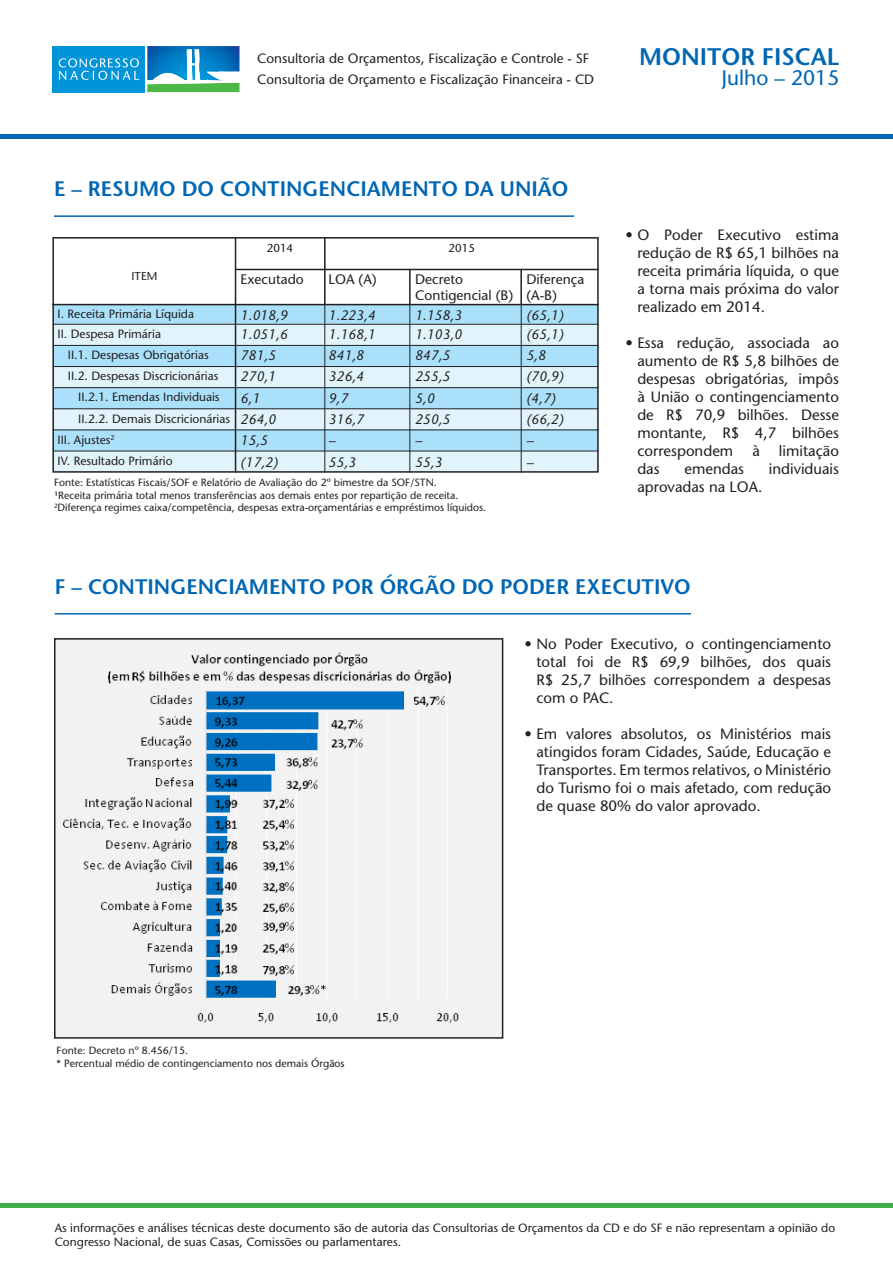
<style>
.page{position:relative;width:893px;height:1263px;background:#fff}
.page>*{position:absolute;margin:0;border:0;box-sizing:border-box;transform-origin:0 0}
.t1{font:600 24px "Stone Sans Std";color:#0166b3}
.t2{font:600 21px "Stone Sans Std";color:#0166b3}
.t3{font:500 21px "Stone Sans Std";color:#0166b3}
.t4{font:500 15px/18px "Stone Sans Std";color:#231f20;text-align:justify}
.t5{font:italic 500 13.8px "Stone Sans Std";color:#231f20}
.t6{font:500 13.8px/16.5px "Stone Sans Std";color:#231f20}
.t7{font:500 13.5px "Stone Sans Std";color:#231f20}
.t8{font:500 12px/13.5px "Stone Sans Std";color:#231f20}
.t9{font:500 11.55px "Stone Sans Std";color:#231f20}
.t10{font:500 10.5px "Stone Sans Std";color:#231f20}
</style>
<div class="page">
<hr style="left:0;top:134px;width:893px;height:4px;background:#0166b3">
<div style="left:53px;top:46px;width:92px;height:46px;background:#0095d9"></div>
<svg style="left:59px;top:58px;width:80px;height:22px"></svg>
<svg style="left:147px;top:46px;width:92px;height:46px"></svg>
<hr style="left:54px;top:215px;width:520px;height:2px;background:#0166b3">
<div style="left:53px;top:306px;width:545px;height:18px;background:#aae0f9"></div>
<div style="left:53px;top:325px;width:545px;height:20px;background:#e1f4fc"></div>
<div style="left:53px;top:345px;width:545px;height:21px;background:#aae0f9"></div>
<div style="left:53px;top:367px;width:545px;height:21px;background:#e1f4fc"></div>
<div style="left:53px;top:388px;width:545px;height:21px;background:#aae0f9"></div>
<div style="left:53px;top:409px;width:545px;height:21px;background:#e1f4fc"></div>
<div style="left:53px;top:430px;width:545px;height:21px;background:#aae0f9"></div>
<div style="left:53px;top:451px;width:545px;height:20px;background:#e1f4fc"></div>
<div style="left:52px;top:237px;width:547px;height:236px;border:2px solid #231f20"></div>
<hr style="left:52px;top:304px;width:547px;height:1px;background:#231f20">
<hr style="left:236px;top:269px;width:363px;height:1px;background:#231f20">
<hr style="left:235px;top:237px;width:1px;height:236px;background:#231f20">
<hr style="left:324px;top:237px;width:2px;height:68px;background:#231f20">
<hr style="left:324px;top:305px;width:1px;height:168px;background:#231f20">
<hr style="left:409px;top:305px;width:1px;height:168px;background:#231f20">
<hr style="left:53px;top:387px;width:545px;height:1px;background:#231f20">
<hr style="left:53px;top:345px;width:545px;height:1px;background:#231f20">
<hr style="left:53px;top:429px;width:545px;height:1px;background:#231f20">
<hr style="left:53px;top:451px;width:545px;height:1px;background:#231f20">
<hr style="left:53px;top:366px;width:545px;height:1px;background:#231f20">
<hr style="left:53px;top:324px;width:545px;height:1px;background:#231f20">
<hr style="left:53px;top:408px;width:545px;height:1px;background:#231f20">
<hr style="left:409px;top:269px;width:2px;height:36px;background:#231f20">
<hr style="left:521px;top:305px;width:1px;height:168px;background:#231f20">
<hr style="left:520px;top:269px;width:2px;height:36px;background:#231f20">
<hr style="left:55px;top:613px;width:636px;height:1px;background:#0166b3">
<div style="left:0;top:1203px;width:893px;height:5px;background:#40ae49"></div>
<img style="left:57px;top:641px;width:443px;height:395px">
<div style="left:54px;top:638px;width:449px;height:401px;border:2px solid #231f20"></div>
<p class="t7" style="left:257px;top:50px;width:334px">Consultoria de Orçamentos, Fiscalização e Controle - SF</p>
<p class="t7" style="left:257px;top:71px;width:338px">Consultoria de Orçamento e Fiscalização Financeira - CD</p>
<p class="t1" style="left:639px;top:42px;width:202px">MONITOR FISCAL</p>
<p class="t3" style="left:722px;top:65px;width:119px">Julho – 2015</p>
<p class="t2" style="left:54px;top:176px;width:516px">E – RESUMO DO CONTINGENCIAMENTO DA UNIÃO</p>
<p class="t9" style="left:132px;top:269px;width:27px">ITEM</p>
<p class="t9" style="left:267px;top:241px;width:28px">2014</p>
<p class="t9" style="left:449px;top:241px;width:28px">2015</p>
<p class="t6" style="left:241px;top:271px;width:65px">Executado</p>
<p class="t6" style="left:329px;top:271px;width:50px">LOA (A)</p>
<p class="t6" style="left:415px;top:271px;width:100px">Decreto<br>Contigencial (B)</p>
<p class="t6" style="left:526px;top:271px;width:59px">Diferença (A-B)</p>
<p class="t8" style="left:58px;top:307px;width:138px">I. Receita Primária Líquida</p>
<p class="t5" style="left:241px;top:307px;width:49px">1.018,9</p>
<p class="t5" style="left:329px;top:307px;width:49px">1.223,4</p>
<p class="t5" style="left:415px;top:307px;width:49px">1.158,3</p>
<p class="t5" style="left:526px;top:307px;width:39px">(65,1)</p>
<p class="t8" style="left:58px;top:327px;width:105px">II. Despesa Primária</p>
<p class="t5" style="left:241px;top:326px;width:49px">1.051,6</p>
<p class="t5" style="left:329px;top:326px;width:49px">1.168,1</p>
<p class="t5" style="left:415px;top:326px;width:49px">1.103,0</p>
<p class="t5" style="left:526px;top:326px;width:39px">(65,1)</p>
<p class="t8" style="left:68px;top:348px;width:142px">II.1. Despesas Obrigatórias</p>
<p class="t5" style="left:241px;top:347px;width:37px">781,5</p>
<p class="t5" style="left:329px;top:347px;width:37px">841,8</p>
<p class="t5" style="left:415px;top:347px;width:37px">847,5</p>
<p class="t5" style="left:526px;top:347px;width:21px">5,8</p>
<p class="t8" style="left:68px;top:369px;width:152px">II.2. Despesas Discricionárias</p>
<p class="t5" style="left:241px;top:368px;width:37px">270,1</p>
<p class="t5" style="left:329px;top:368px;width:37px">326,4</p>
<p class="t5" style="left:415px;top:368px;width:37px">255,5</p>
<p class="t5" style="left:526px;top:368px;width:39px">(70,9)</p>
<p class="t8" style="left:78px;top:390px;width:143px">II.2.1. Emendas Individuais</p>
<p class="t5" style="left:241px;top:390px;width:21px">6,1</p>
<p class="t5" style="left:329px;top:390px;width:21px">9,7</p>
<p class="t5" style="left:415px;top:390px;width:21px">5,0</p>
<p class="t5" style="left:526px;top:390px;width:31px">(4,7)</p>
<p class="t8" style="left:78px;top:412px;width:153px">II.2.2. Demais Discricionárias</p>
<p class="t5" style="left:241px;top:411px;width:37px">264,0</p>
<p class="t5" style="left:329px;top:411px;width:37px">316,7</p>
<p class="t5" style="left:415px;top:411px;width:37px">250,5</p>
<p class="t5" style="left:526px;top:411px;width:39px">(66,2)</p>
<p class="t8" style="left:58px;top:433px;width:59px">III. Ajustes<sup>2</sup></p>
<p class="t5" style="left:241px;top:432px;width:29px">15,5</p>
<p class="t5" style="left:329px;top:432px;width:8px">–</p>
<p class="t5" style="left:415px;top:432px;width:8px">–</p>
<p class="t5" style="left:526px;top:432px;width:8px">–</p>
<p class="t8" style="left:58px;top:454px;width:117px">IV. Resultado Primário</p>
<p class="t5" style="left:241px;top:453px;width:39px">(17,2)</p>
<p class="t5" style="left:329px;top:453px;width:29px">55,3</p>
<p class="t5" style="left:415px;top:453px;width:29px">55,3</p>
<p class="t5" style="left:526px;top:453px;width:8px">–</p>
<p class="t10" style="left:54px;top:476px;width:384px">Fonte: Estatísticas Fiscais/SOF e Relatório de Avaliação do 2º bimestre da SOF/STN.</p>
<p class="t10" style="left:54px;top:489px;width:406px">¹Receita primária total menos transferências aos demais entes por repartição de receita.</p>
<p class="t10" style="left:54px;top:501px;width:434px"><sup>2</sup>Diferença regimes caixa/competência, despesas extra-orçamentárias e empréstimos líquidos.</p>
<p class="t4" style="left:637px;top:226px;width:203px;text-indent:-12px">• O Poder Executivo estima redução de R$ 65,1 bilhões na receita primária líquida, o que a torna mais próxima do valor realizado em 2014.</p>
<p class="t4" style="left:637px;top:334px;width:203px;text-indent:-12px">• Essa redução, associada ao aumento de R$ 5,8 bilhões de despesas obrigatórias, impôs à União o contingenciamento de R$ 70,9 bilhões. Desse montante, R$ 4,7 bilhões correspondem</p>
<p class="t4" style="left:752px;top:442px;width:9px">à</p>
<p class="t4" style="left:779px;top:442px;width:62px">limitação</p>
<p class="t4" style="left:637px;top:460px;width:24px">das</p>
<p class="t4" style="left:684px;top:460px;width:61px">emendas</p>
<p class="t4" style="left:769px;top:460px;width:72px">individuais</p>
<p class="t4" style="left:637px;top:478px;width:126px">aprovadas na LOA.</p>
<p class="t2" style="left:55px;top:574px;width:638px">F – CONTINGENCIAMENTO POR ÓRGÃO DO PODER EXECUTIVO</p>
<p class="t10" style="left:57px;top:1044px;width:133px">Fonte: Decreto nº 8.456/15.</p>
<p class="t10" style="left:57px;top:1057px;width:290px">* Percentual médio de contingenciamento nos demais Órgãos</p>
<p class="t4" style="left:536px;top:635px;width:296px;text-indent:-12px">• No Poder Executivo, o contingenciamento total foi de R$ 69,9 bilhões, dos quais R$ 25,7 bilhões correspondem a despesas com o PAC.</p>
<p class="t4" style="left:536px;top:725px;width:296px;text-indent:-12px">• Em valores absolutos, os Ministérios mais atingidos foram Cidades, Saúde, Educação e Transportes. Em termos relativos, o Ministério do Turismo foi o mais afetado, com redução de quase 80% do valor aprovado.</p>
<p class="t8" style="left:55px;top:1221px;width:782px">As informações e análises técnicas deste documento são de autoria das Consultorias de Orçamentos da CD e do SF e não representam a opinião do<br>Congresso Nacional, de suas Casas, Comissões ou parlamentares.</p>
</div>
